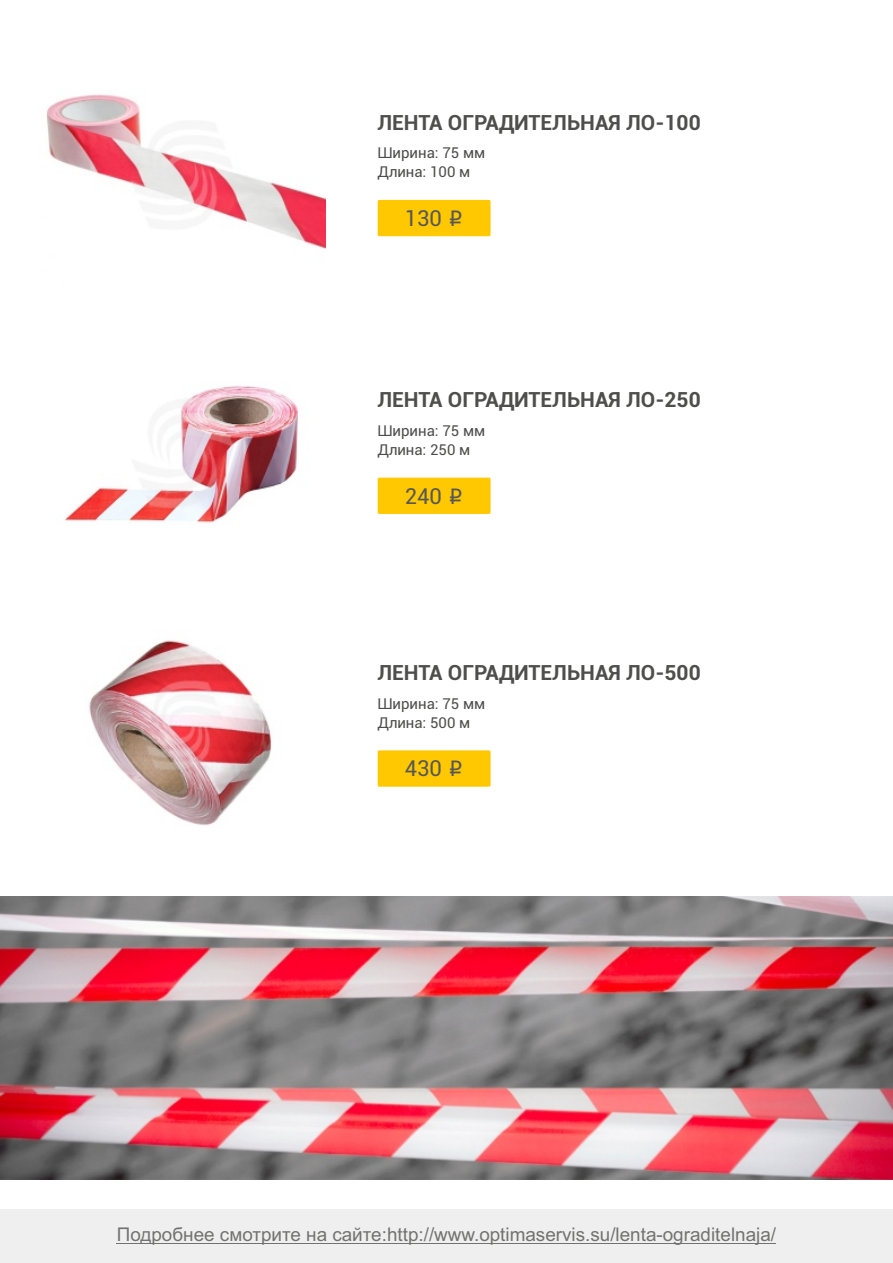
<style>
.page{position:relative;width:893px;height:1263px;background:#fff}
.page>*{position:absolute;margin:0;border:0;box-sizing:border-box;transform-origin:0 0}
.t1{font:22.05px "Roboto";color:#575757}
.t2{font:700 21px "Roboto";color:#4e4e4d}
.t3{font:18.9px "Arial";color:#727271}
.t4{font:15px/19px "Roboto";color:#4e4e4d}
.s1{font-family:"ALS Rubl"}
</style>
<div class="page">
<div style="left:0;top:1209px;width:893px;height:54px;background:#efefef"></div>
<hr style="left:117px;top:1243px;width:659px;height:1px;background:#727271">
<div style="left:378px;top:200px;width:113px;height:36px;background:#ffc801;border-radius:2px"></div>
<img style="left:46px;top:94px;width:279px;height:155px">
<img style="left:65px;top:385px;width:233px;height:138px">
<img style="left:89px;top:640px;width:183px;height:186px">
<div style="left:378px;top:478px;width:113px;height:36px;background:#ffc801;border-radius:2px"></div>
<div style="left:378px;top:750px;width:113px;height:37px;background:#ffc801;border-radius:2px"></div>
<img style="left:0;top:897px;width:893px;height:282px">
<p class="t2" style="left:377px;top:114px;width:325px">ЛЕНТА ОГРАДИТЕЛЬНАЯ ЛО-100</p>
<p class="t4" style="left:377px;top:145px;width:110px">Ширина: 75 мм<br>Длина: 100 м</p>
<p class="t1" style="left:405px;top:209px;width:60px">130 <span class="s1">i</span></p>
<p class="t2" style="left:377px;top:392px;width:325px">ЛЕНТА ОГРАДИТЕЛЬНАЯ ЛО-250</p>
<p class="t4" style="left:377px;top:422px;width:110px">Ширина: 75 мм<br>Длина: 250 м</p>
<p class="t1" style="left:405px;top:487px;width:60px">240 <span class="s1">i</span></p>
<p class="t2" style="left:377px;top:664px;width:325px">ЛЕНТА ОГРАДИТЕЛЬНАЯ ЛО-500</p>
<p class="t4" style="left:377px;top:695px;width:110px">Ширина: 75 мм<br>Длина: 500 м</p>
<p class="t1" style="left:405px;top:760px;width:60px">430 <span class="s1">i</span></p>
<p class="t3" style="left:117px;top:1227px;width:661px">Подробнее смотрите на сайте:http://www.optimaservis.su/lenta-ograditelnaja/</p>
</div>
